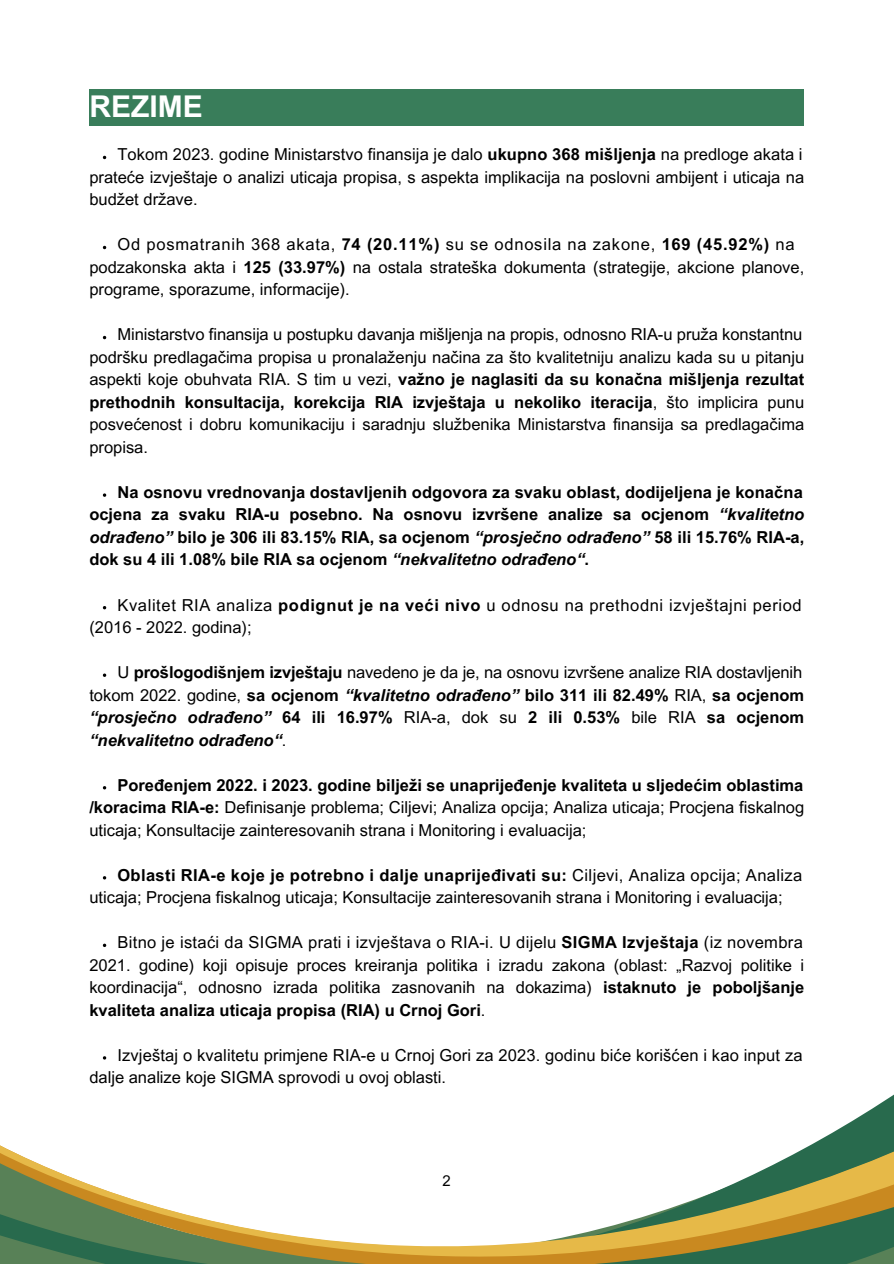
<style>
.page{position:relative;width:894px;height:1264px;background:#fff}
.page>*{position:absolute;margin:0;border:0;box-sizing:border-box;transform-origin:0 0}
.t1{font:700 30px "Arial MT Pro";color:#fff}
.t2{font:16.5px/22.5px "Arial MT Pro";color:#000}
.t3{font:700 16.5px/22.5px "Arial MT Pro";color:#000;text-align:justify}
.t4{font:700 16.5px "Arial MT Pro";letter-spacing:.025em;color:#000}
.t5{font:16.5px "Arial MT Pro";letter-spacing:.02em;color:#000}
.t6{font:16.5px "Arial MT Pro";letter-spacing:.04em;color:#000}
.t7{font:16.5px "Arial MT Pro";letter-spacing:.05em;color:#000}
.t8{font:15px "Arial MT Pro";color:#000}
.s1{font-weight:700}
.s2{font-style:italic}
.s3{font-weight:400}
</style>
<div class="page">
<div style="left:89px;top:89px;width:715px;height:37px;background:#397d5a"></div>
<svg style="left:103px;top:493px;width:3px;height:4px"></svg>
<svg style="left:103px;top:673px;width:3px;height:4px"></svg>
<svg style="left:0;top:1056px;width:893px;height:207px"></svg>
<h1 class="t1" style="left:89px;top:95px;width:115px">REZIME</h1>
<p class="t2" style="left:117px;top:145px;width:686px">Tokom 2023. godine Ministarstvo finansija je dalo <span class="s1">ukupno 368 mišljenja</span> na predloge akata i</p>
<p class="t2" style="left:89px;top:168px;width:716px">prateće izvještaje o analizi uticaja propisa, s aspekta implikacija na poslovni ambijent i uticaja na budžet države.</p>
<p class="t7" style="left:117px;top:238px;width:678px">Od posmatranih 368 akata, <span class="s1">74 (20.11%)</span> su se odnosila na zakone, <span class="s1">169 (45.92%)</span> na</p>
<p class="t2" style="left:89px;top:258px;width:716px">podzakonska akta i <span class="s1">125 (33.97%)</span> na ostala strateška dokumenta (strategije, akcione planove, programe, sporazume, informacije).</p>
<p class="t2" style="left:117px;top:325px;width:686px">Ministarstvo finansija u postupku davanja mišljenja na propis, odnosno RIA-u pruža konstantnu</p>
<p class="t2" style="left:89px;top:348px;width:716px;text-align:justify">podršku predlagačima propisa u pronalaženju načina za što kvalitetniju analizu kada su u pitanju aspekti koje obuhvata RIA. S tim u vezi, <span class="s1">važno je naglasiti da su konačna mišljenja rezultat prethodnih konsultacija, korekcija RIA izvještaja u nekoliko iteracija</span>, što implicira punu posvećenost i dobru komunikaciju i saradnju službenika Ministarstva finansija sa predlagačima propisa.</p>
<p class="t3" style="left:117px;top:483px;width:686px">Na osnovu vrednovanja dostavljenih odgovora za svaku oblast, dodijeljena je konačna</p>
<h2 class="t3" style="left:89px;top:505px;width:716px">ocjena za svaku RIA-u posebno. Na osnovu izvršene analize sa ocjenom <span class="s2">“kvalitetno odrađeno”</span> bilo je 306 ili 83.15% RIA, sa ocjenom <span class="s2">“prosječno odrađeno”</span> 58 ili 15.76% RIA-a, dok su 4 ili 1.08% bile RIA sa ocjenom <span class="s2">“nekvalitetno odrađeno“</span>.</h2>
<p class="t6" style="left:117px;top:598px;width:685px">Kvalitet RIA analiza <span class="s1">podignut je na veći nivo</span> u odnosu na prethodni izvještajni period</p>
<p class="t2" style="left:89px;top:618px;width:164px">(2016 - 2022. godina);</p>
<p class="t2" style="left:117px;top:663px;width:686px">U <span class="s1">prošlogodišnjem izvještaju</span> navedeno je da je, na osnovu izvršene analize RIA dostavljenih</p>
<p class="t3" style="left:89px;top:685px;width:716px"><span class="s3">tokom 2022. godine,</span> sa ocjenom <span class="s2">“kvalitetno odrađeno”</span> bilo 311 ili 82.49% <span class="s3">RIA,</span> sa ocjenom <span class="s2">“prosječno odrađeno”</span> 64 ili 16.97% <span class="s3">RIA-a, dok su</span> 2 ili 0.53% <span class="s3">bile RIA</span> sa ocjenom <span class="s2">“nekvalitetno odrađeno“</span><span class="s3">.</span></p>
<p class="t3" style="left:117px;top:775px;width:687px">Poređenjem 2022. i 2023. godine bilježi se unaprijeđenje kvaliteta u sljedećim oblastima</p>
<p class="t2" style="left:89px;top:798px;width:716px"><span class="s1">/koracima RIA-e:</span> Definisanje problema; Ciljevi; Analiza opcija; Analiza uticaja; Procjena fiskalnog uticaja; Konsultacije zainteresovanih strana i Monitoring i evaluacija;</p>
<p class="t4" style="left:117px;top:868px;width:686px">Oblasti RIA-e koje je potrebno i dalje unaprijeđivati su: <span class="s3">Ciljevi, Analiza opcija; Analiza</span></p>
<p class="t2" style="left:89px;top:888px;width:694px">uticaja; Procjena fiskalnog uticaja; Konsultacije zainteresovanih strana i Monitoring i evaluacija;</p>
<p class="t5" style="left:117px;top:936px;width:686px">Bitno je istaći da SIGMA prati i izvještava o RIA-i. U dijelu <span class="s1">SIGMA Izvještaja</span> (iz novembra</p>
<p class="t2" style="left:89px;top:955px;width:716px;text-align:justify">2021. godine) koji opisuje proces kreiranja politika i izradu zakona (oblast: „Razvoj politike i koordinacija“, odnosno izrada politika zasnovanih na dokazima) <span class="s1">istaknuto je poboljšanje kvaliteta analiza uticaja propisa (RIA) u Crnoj Gori</span>.</p>
<p class="t2" style="left:117px;top:1045px;width:686px">Izvještaj o kvalitetu primjene RIA-e u Crnoj Gori za 2023. godinu biće korišćen i kao input za</p>
<p class="t2" style="left:89px;top:1068px;width:358px">dalje analize koje SIGMA sprovodi u ovoj oblasti.</p>
<p class="t8" style="left:442px;top:1175px;width:10px">2</p>
</div>
